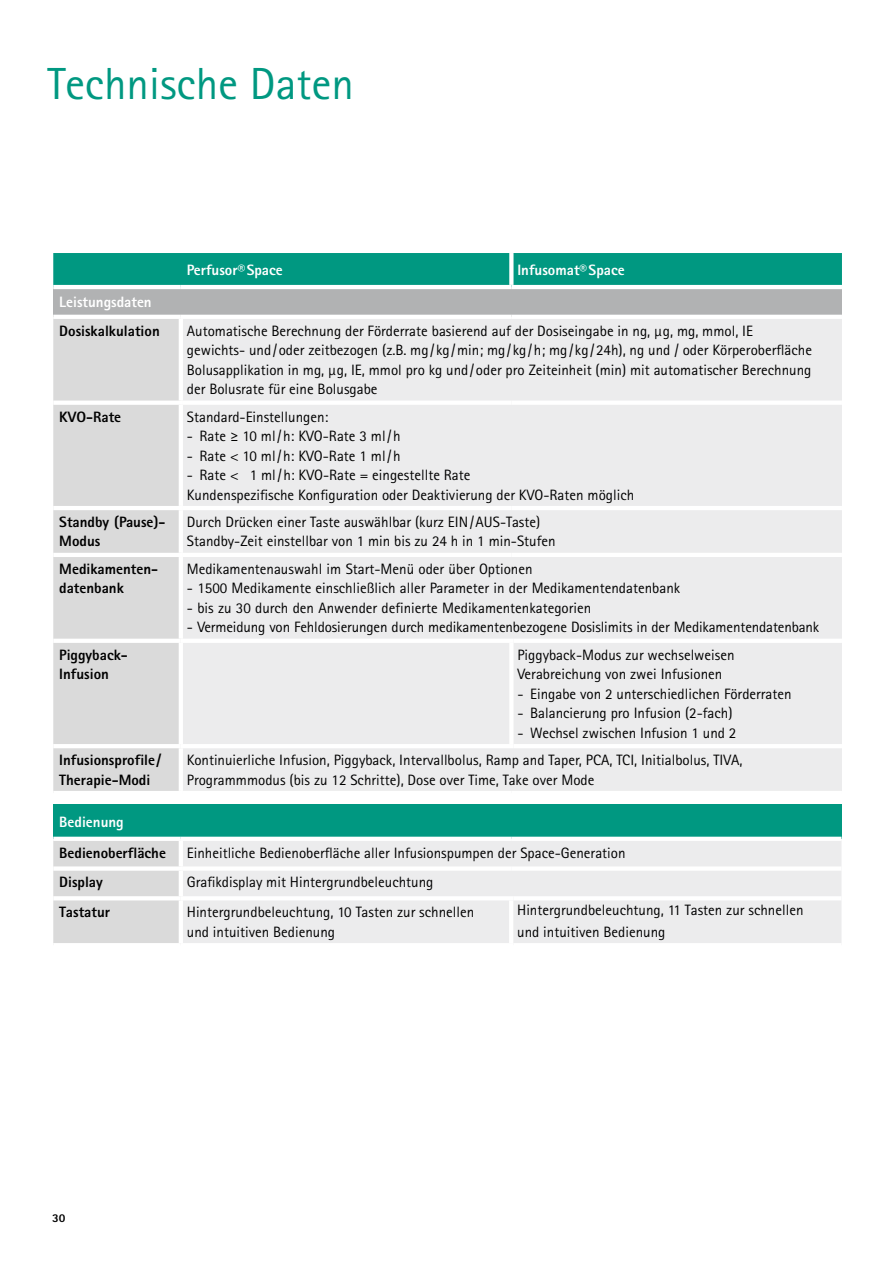
<style>
.page{position:relative;width:893px;height:1263px;background:#fff}
.page>*{position:absolute;margin:0;border:0;box-sizing:border-box;transform-origin:0 0}
.t1{font:45px "Rotis Sans Serif Pro";color:#009881}
.t2{font:15px/19.5px "Rotis Sans Serif Pro";color:#000}
.t3{font:800 15px/19.5px "Rotis Sans Serif Pro";color:#000}
.t4{font:800 15px "Rotis Sans Serif Pro";color:#fff}
.t5{font:800 12px "Rotis Sans Serif Pro";color:#000}
</style>
<div class="page">
<div style="left:53px;top:253px;width:789px;height:32px;background:#009881"></div>
<div style="left:53px;top:287px;width:789px;height:30px;background:#b1b2b3"></div>
<svg style="left:53px;top:319px;width:126px;height:472px;fill:#dadada"></svg>
<div style="left:183px;top:319px;width:659px;height:472px;background:#ececed"></div>
<hr style="left:53px;top:506px;width:130px;height:4px;background:#fff">
<hr style="left:53px;top:401px;width:130px;height:4px;background:#fff">
<hr style="left:53px;top:553px;width:130px;height:4px;background:#fff">
<hr style="left:53px;top:639px;width:128px;height:4px;background:#fff">
<hr style="left:181px;top:639px;width:332px;height:4px;background:#fff">
<hr style="left:53px;top:744px;width:128px;height:4px;background:#fff">
<hr style="left:181px;top:744px;width:332px;height:4px;background:#fff">
<hr style="left:513px;top:744px;width:329px;height:4px;background:#fff">
<hr style="left:509px;top:643px;width:4px;height:101px;background:#fff">
<hr style="left:53px;top:315px;width:128px;height:4px;background:#fff">
<hr style="left:181px;top:315px;width:330px;height:4px;background:#fff">
<hr style="left:511px;top:315px;width:331px;height:4px;background:#fff">
<hr style="left:183px;top:401px;width:328px;height:4px;background:#fff">
<hr style="left:511px;top:401px;width:331px;height:4px;background:#fff">
<hr style="left:183px;top:506px;width:328px;height:4px;background:#fff">
<hr style="left:511px;top:506px;width:331px;height:4px;background:#fff">
<hr style="left:183px;top:553px;width:328px;height:4px;background:#fff">
<hr style="left:511px;top:553px;width:331px;height:4px;background:#fff">
<hr style="left:53px;top:285px;width:128px;height:4px;background:#fff">
<hr style="left:181px;top:285px;width:330px;height:4px;background:#fff">
<hr style="left:511px;top:285px;width:331px;height:4px;background:#fff">
<hr style="left:513px;top:639px;width:329px;height:4px;background:#fff">
<svg style="left:509px;top:253px;width:4px;height:32px"></svg>
<div style="left:53px;top:805px;width:788px;height:34px;background:#009881"></div>
<div style="left:53px;top:841px;width:126px;height:102px;background:#dadada"></div>
<div style="left:183px;top:841px;width:658px;height:102px;background:#ececed"></div>
<hr style="left:53px;top:896px;width:128px;height:4px;background:#fff">
<hr style="left:181px;top:896px;width:332px;height:4px;background:#fff">
<div style="left:53px;top:866px;width:130px;height:5px;background:#fff"></div>
<div style="left:183px;top:866px;width:328px;height:5px;background:#fff"></div>
<div style="left:511px;top:866px;width:330px;height:5px;background:#fff"></div>
<hr style="left:509px;top:900px;width:4px;height:43px;background:#fff">
<hr style="left:53px;top:837px;width:128px;height:4px;background:#fff">
<hr style="left:181px;top:837px;width:330px;height:4px;background:#fff">
<hr style="left:511px;top:837px;width:330px;height:4px;background:#fff">
<hr style="left:513px;top:896px;width:328px;height:4px;background:#fff">
<h1 class="t1" style="left:48px;top:57px;width:308px">Technische Daten</h1>
<p class="t4" style="left:187px;top:261px;width:97px">Perfusor®Space</p>
<p class="t4" style="left:517px;top:261px;width:109px">Infusomat®Space</p>
<p class="t4" style="left:59px;top:292px;width:94px">Leistungsdaten</p>
<p class="t3" style="left:59px;top:321px;width:102px">Dosiskalkulation</p>
<p class="t2" style="left:187px;top:321px;width:627px">Automatische Berechnung der Förderrate basierend auf der Dosiseingabe in ng, µg, mg, mmol, IE gewichts- und/oder zeitbezogen (z.B. mg/kg/min; mg/kg/h; mg/kg/24h), ng und / oder Körperoberfläche Bolusapplikation in mg, µg, IE, mmol pro kg und/oder pro Zeiteinheit (min) mit automatischer Berechnung der Bolusrate für eine Bolusgabe</p>
<p class="t3" style="left:59px;top:407px;width:63px">KVO-Rate</p>
<p class="t2" style="left:187px;top:407px;width:143px">Standard-Einstellungen:</p>
<p class="t2" style="left:187px;top:426px;width:215px">- Rate ≥ 10 ml/h: KVO-Rate 3 ml/h</p>
<p class="t2" style="left:187px;top:446px;width:215px">- Rate &lt; 10 ml/h: KVO-Rate 1 ml/h</p>
<p class="t2" style="left:187px;top:465px;width:449px">- Rate &lt; 1 ml/h: KVO-Rate = eingestellte Rate<br>Kundenspezifische Konfiguration oder Deaktivierung der KVO-Raten möglich</p>
<p class="t3" style="left:59px;top:512px;width:108px">Standby (Pause)-<br>Modus</p>
<p class="t2" style="left:187px;top:512px;width:370px">Durch Drücken einer Taste auswählbar (kurz EIN/AUS-Taste)<br>Standby-Zeit einstellbar von 1 min bis zu 24 h in 1 min-Stufen</p>
<p class="t3" style="left:59px;top:559px;width:100px">Medikamenten&shy;datenbank</p>
<p class="t2" style="left:187px;top:559px;width:347px">Medikamentenauswahl im Start-Menü oder über Optionen</p>
<p class="t2" style="left:187px;top:579px;width:495px">- 1500 Medikamente einschließlich aller Parameter in der Medikamentendatenbank</p>
<p class="t2" style="left:187px;top:598px;width:406px">- bis zu 30 durch den Anwender definierte Medikamentenkategorien</p>
<p class="t2" style="left:187px;top:618px;width:634px">- Vermeidung von Fehldosierungen durch medikamentenbezogene Dosislimits in der Medikamentendatenbank</p>
<p class="t3" style="left:59px;top:645px;width:70px">Piggyback-<br>Infusion</p>
<p class="t2" style="left:517px;top:645px;width:219px">Piggyback-Modus zur wechselweisen<br>Verabreichung von zwei Infusionen</p>
<p class="t2" style="left:517px;top:684px;width:276px">- Eingabe von 2 unterschiedlichen Förderraten</p>
<p class="t2" style="left:517px;top:703px;width:217px">- Balancierung pro Infusion (2-fach)</p>
<p class="t2" style="left:517px;top:723px;width:221px">- Wechsel zwischen Infusion 1 und 2</p>
<p class="t3" style="left:59px;top:750px;width:104px">Infusionsprofile/<br>Therapie-Modi</p>
<p class="t2" style="left:187px;top:750px;width:557px">Kontinuierliche Infusion, Piggyback, Intervallbolus, Ramp and Taper, PCA, TCI, Initialbolus, TIVA,<br>Programmmodus (bis zu 12 Schritte), Dose over Time, Take over Mode</p>
<p class="t4" style="left:59px;top:812px;width:66px">Bedienung</p>
<p class="t3" style="left:59px;top:843px;width:108px">Bedienoberfläche</p>
<p class="t2" style="left:187px;top:843px;width:440px">Einheitliche Bedienoberfläche aller Infusionspumpen der Space-Generation</p>
<p class="t3" style="left:59px;top:872px;width:45px">Display</p>
<p class="t2" style="left:187px;top:873px;width:248px">Grafikdisplay mit Hintergrundbeleuchtung</p>
<p class="t3" style="left:59px;top:902px;width:52px">Tastatur</p>
<p class="t2" style="left:187px;top:902px;width:289px">Hintergrundbeleuchtung, 10 Tasten zur schnellen und intuitiven Bedienung</p>
<p class="t2" style="left:517px;top:899px;width:288px;line-height:21.8px">Hintergrundbeleuchtung, 11 Tasten zur schnellen und intuitiven Bedienung</p>
<p class="t5" style="left:52px;top:1211px;width:15px">30</p>
</div>
